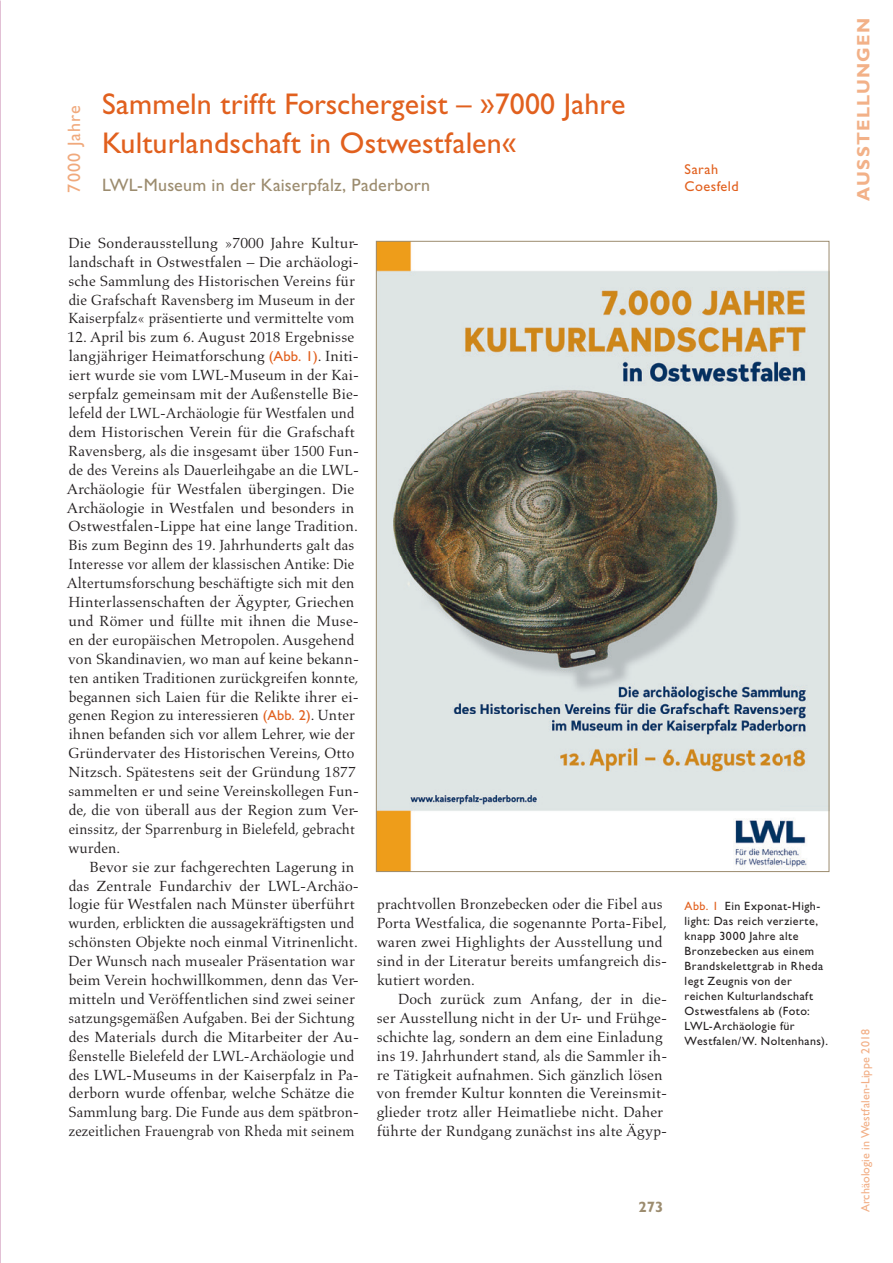
<style>
.page{position:relative;width:893px;height:1263px;background:#fff}
.page>*{position:absolute;margin:0;border:0;box-sizing:border-box;transform-origin:0 0}
.t1{font:30px/39px "Gill Sans Std";letter-spacing:.005em;color:#e1601e}
.t2{font:18px "Gill Sans Std";letter-spacing:.01em;color:#9c8c6f}
.t3{font:700 18px "Gill Sans Std";letter-spacing:.07em;color:#f2b188}
.t4{font:18px "Gill Sans Std";letter-spacing:.06em;color:#f0a97c}
.t5{font:15px/18.9px "Aldus LT Std";letter-spacing:.005em;color:#231f20}
.t6{font:700 15px "Gill Sans Std";color:#9c8c6f}
.t7{font:14.25px/17.1px "Gill Sans Std";letter-spacing:.03em;color:#e1601e}
.t8{font:12px/15px "Gill Sans Std";letter-spacing:.04em;color:#231f20}
.t9{font:12px "Gill Sans Std";letter-spacing:.01em;color:#f2af86}
.s1{font-family:"Gill Sans Std";font-size:14.4px;color:#e1601e}
.s2{color:#e1601e}
</style>
<div class="page">
<img style="left:378px;top:243px;width:449px;height:627px">
<p class="t4" style="left:64px;top:193px;width:89px;rotate:-90deg">7000 Jahre</p>
<h1 class="t1" style="left:102px;top:85px;width:525px">Sammeln trifft Forschergeist – »7000 Jahre<br>Kulturlandschaft in Ostwestfalen«</h1>
<p class="t2" style="left:102px;top:175px;width:329px">LWL-Museum in der Kaiserpfalz, Paderborn</p>
<p class="t5" style="left:69px;top:234px;width:292px">Die Sonderausstellung »7000 Jahre Kultur&shy;landschaft in Ostwestfalen – Die archäologi&shy;sche Sammlung des Historischen Vereins für die Grafschaft Ravensberg im Museum in der Kaiserpfalz« präsentierte und vermittelte vom</p>
<p class="t5" style="left:67px;top:328px;width:294px">12. April bis zum 6. August 2018 Ergebnisse langjähriger Heimatforschung <span class="s1">(Abb. 1)</span>. Initi&shy;iert wurde sie vom LWL-Museum in der Kai&shy;serpfalz gemeinsam mit der Außenstelle Bie&shy;lefeld der LWL-Archäologie für Westfalen und dem Historischen Verein für die Grafschaft Ravensberg, als die insgesamt über 1500 Fun&shy;de des Vereins als Dauerleihgabe an die LWL-Archäologie für Westfalen übergingen. Die Archäologie in Westfalen und besonders in Ostwestfalen-Lippe hat eine lange Tradition.<br>Bis zum Beginn des 19. Jahrhunderts galt das Interesse vor allem der klassischen Antike: Die Altertumsforschung beschäftigte sich mit den Hinterlassenschaften der Ägypter, Griechen und Römer und füllte mit ihnen die Muse&shy;en der europäischen Metropolen. Ausgehend von Skandinavien, wo man auf keine bekann&shy;ten antiken Traditionen zurückgreifen konnte, begannen sich Laien für die Relikte ihrer ei&shy;genen Region zu interessieren <span class="s1">(Abb. 2)</span>. Unter ihnen befanden sich vor allem Lehrer, wie der Gründervater des Historischen Vereins, Otto Nitzsch. Spätestens seit der Gründung 1877 sammelten er und seine Vereinskollegen Fun&shy;de, die von überall aus der Region zum Ver&shy;einssitz, der Sparrenburg in Bielefeld, gebracht wurden.</p>
<p class="t5" style="left:68px;top:857px;width:292px;text-indent:21px">Bevor sie zur fachgerechten Lagerung in das Zentrale Fundarchiv der LWL-Archäo&shy;logie für Westfalen nach Münster überführt wurden, erblickten die aussagekräftigsten und schönsten Objekte noch einmal Vitrinenlicht.<br>Der Wunsch nach musealer Präsentation war beim Verein hochwillkommen, denn das Ver&shy;mitteln und Veröffentlichen sind zwei seiner satzungsgemäßen Aufgaben. Bei der Sichtung des Materials durch die Mitarbeiter der Au&shy;ßenstelle Bielefeld der LWL-Archäologie und des LWL-Museums in der Kaiserpfalz in Pa&shy;derborn wurde offenbar, welche Schätze die Sammlung barg. Die Funde aus dem spätbron&shy;zezeitlichen Frauengrab von Rheda mit seinem</p>
<p class="t5" style="left:377px;top:895px;width:292px">prachtvollen Bronzebecken oder die Fibel aus Porta Westfalica, die sogenannte Porta-Fibel, waren zwei Highlights der Ausstellung und sind in der Literatur bereits umfangreich dis&shy;kutiert worden.</p>
<p class="t5" style="left:377px;top:990px;width:292px;text-indent:22px">Doch zurück zum Anfang, der in die&shy;ser Ausstellung nicht in der Ur- und Frühge&shy;schichte lag, sondern an dem eine Einladung ins 19. Jahrhundert stand, als die Sammler ih&shy;re Tätigkeit aufnahmen. Sich gänzlich lösen von fremder Kultur konnten die Vereinsmit&shy;glieder trotz aller Heimatliebe nicht. Daher führte der Rundgang zunächst ins alte Ägyp-</p>
<p class="t7" style="left:685px;top:161px;width:56px">Sarah<br>Coesfeld</p>
<p class="t8" style="left:685px;top:898px;width:145px"><span class="s2">Abb. 1</span> Ein Exponat-High&shy;light: Das reich verzierte, knapp 3000 Jahre alte<br>Bronzebecken aus einem<br>Brandskelettgrab in Rheda legt Zeugnis von der reichen Kulturlandschaft<br>Ostwestfalens ab (Foto:<br>LWL-Archäologie für<br>Westfalen/W. Noltenhans).</p>
<p class="t6" style="left:638px;top:1198px;width:26px">273</p>
<p class="t3" style="left:853px;top:201px;width:184px;rotate:-90deg">AUSSTELLUNGEN</p>
<p class="t9" style="left:859px;top:1212px;width:184px;rotate:-90deg">Archäologie in Westfalen-Lippe 2018</p>
</div>
